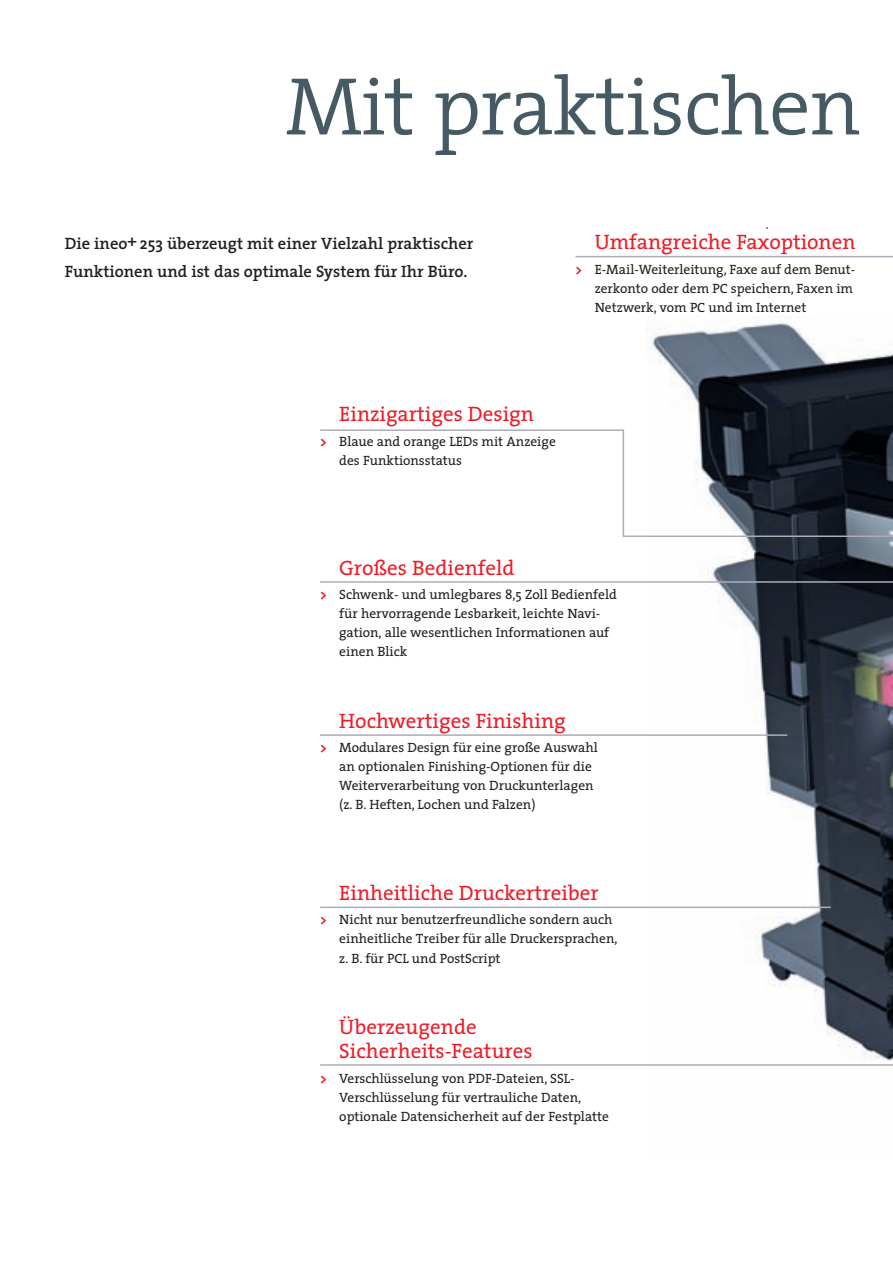
<style>
.page{position:relative;width:893px;height:1264px;background:#fff}
.page>*{position:absolute;margin:0;border:0;box-sizing:border-box;transform-origin:0 0}
.t1{font:300 82.5px "The Serif";letter-spacing:-.015em;color:#465a64}
.t2{font:21px/24.5px "The Serif";color:#ee1c28}
.t3{font:600 16.5px/27.6px "The Serif";color:#231f20}
.t4{font:13.5px/19.2px "The Serif";color:#231f20}
.s1{font-weight:700;color:#ee1c28}
</style>
<div class="page">
<svg style="left:320px;top:227px;width:572px;height:839px"></svg>
<h1 class="t1" style="left:285px;top:74px;width:576px">Mit praktischen</h1>
<p class="t3" style="left:65px;top:232px;width:410px">Die ineo+ 253 überzeugt mit einer Vielzahl praktischer<br>Funktionen und ist das optimale System für Ihr Büro.</p>
<h2 class="t2" style="left:594px;top:232px;width:262px">Umfangreiche Faxoptionen</h2>
<p class="t4" style="left:594px;top:261px;width:262px;text-indent:-19px"><span class="s1">&gt;</span> E-Mail-Weiterleitung, Faxe auf dem Benut - zerkonto oder dem PC speichern, Faxen im<br>Netzwerk, vom PC und im Internet</p>
<h2 class="t2" style="left:339px;top:404px;width:196px">Einzigartiges Design</h2>
<p class="t4" style="left:339px;top:433px;width:218px;text-indent:-19px"><span class="s1">&gt;</span> Blaue and orange LEDs mit Anzeige des Funktionsstatus</p>
<h2 class="t2" style="left:339px;top:557px;width:177px">Großes Bedienfeld</h2>
<p class="t4" style="left:339px;top:586px;width:279px;text-indent:-19px"><span class="s1">&gt;</span> Schwenk- und umlegbares 8,5 Zoll Bedienfeld für hervorragende Lesbarkeit, leichte Navi - gation, alle wesentlichen Informationen auf einen Blick</p>
<h2 class="t2" style="left:339px;top:710px;width:228px">Hochwertiges Finishing</h2>
<p class="t4" style="left:339px;top:739px;width:260px;text-indent:-19px"><span class="s1">&gt;</span> Modulares Design für eine große Aus wahl an optionalen Finishing-Optionen für die Weiter verarbeitung von Druck unterlagen (z. B. Heften, Lochen und Falzen)</p>
<h2 class="t2" style="left:339px;top:883px;width:261px">Einheitliche Druckertreiber</h2>
<p class="t4" style="left:339px;top:911px;width:280px;text-indent:-19px"><span class="s1">&gt;</span> Nicht nur benutzerfreundliche sondern auch einheitliche Treiber für alle Druckersprachen, z. B. für PCL und PostScript</p>
<h2 class="t2" style="left:339px;top:1017px;width:195px">Überzeugende<br>Sicherheits-Features</h2>
<p class="t4" style="left:339px;top:1070px;width:271px;text-indent:-19px"><span class="s1">&gt;</span> Verschlüsselung von PDF-Dateien, SSL-<br>Ver schlüsselung für vertrauliche Daten, optio nale Datensicherheit auf der Festplatte</p>
</div>
